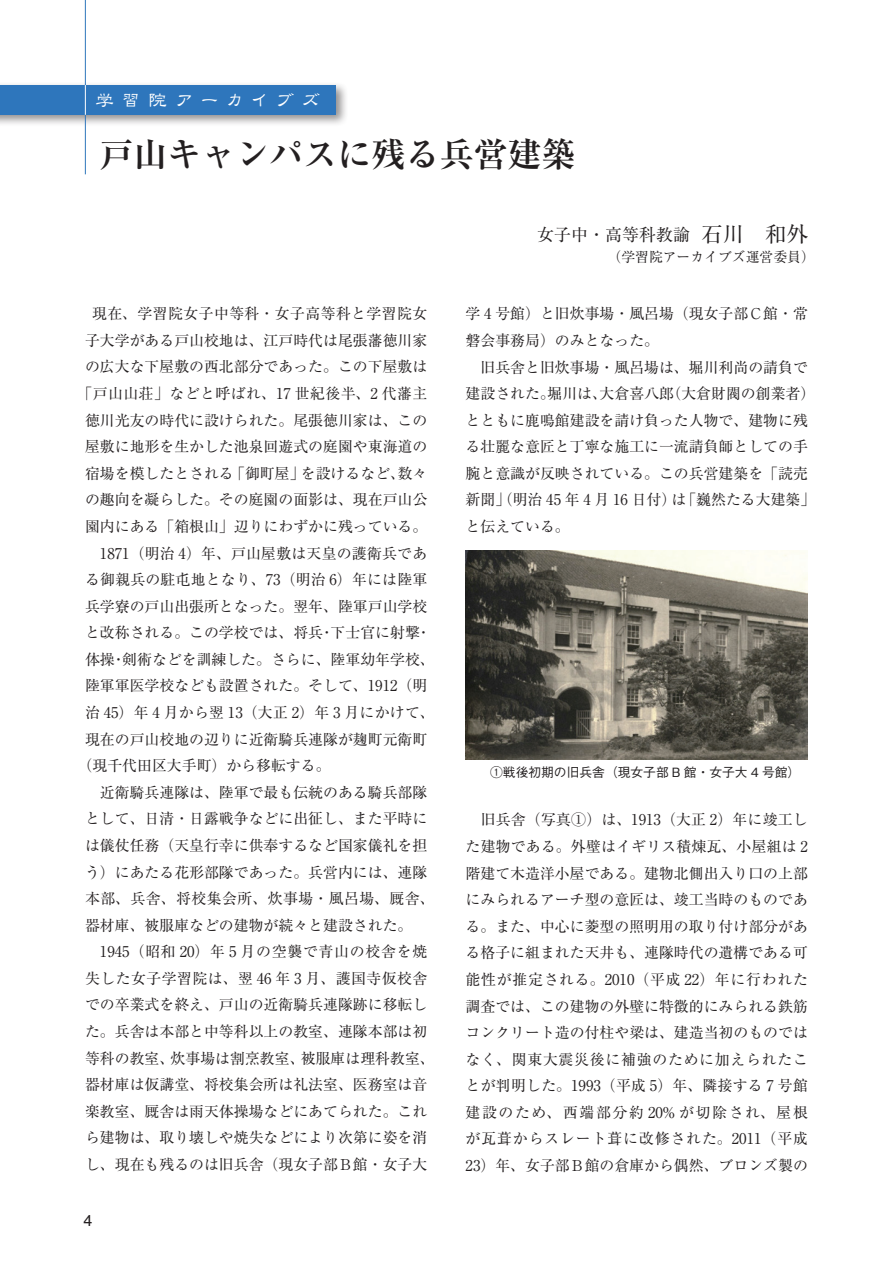
<style>
.page{position:relative;width:893px;height:1263px;background:#fff}
.page>*{position:absolute;margin:0;border:0;box-sizing:border-box;transform-origin:0 0}
.t1{font:700 34.05px "Ryumin Pro";color:#231f20}
.t2{font:19.2px "DF Lei Sho SB MP RKSJ H";letter-spacing:.345em;color:#fff}
.t3{font:16.95px "Ryumin Pro";color:#231f20}
.t4{font:15.9px "Helvetica";color:#231f20}
.t5{font:14.85px/26.5px "Ryumin Pro";color:#231f20}
.t6{font:14.85px "Ryumin Pro";letter-spacing:.03em;color:#231f20}
.t7{font:14.85px "Ryumin Pro";letter-spacing:.02em;color:#231f20}
.t8{font:14.85px "Ryumin Pro";letter-spacing:.05em;color:#231f20}
.t9{font:13.8px "Ryumin Pro";color:#231f20}
.t10{font:500 12.75px "Gothic BBB Pro";color:#231f20}
.s1{font-size:21.3px}
</style>
<div class="page">
<div style="left:0;top:81px;width:348px;height:46px;background:#231f20;opacity:.5"></div>
<div style="left:0;top:85px;width:336px;height:30px;background:#2e76bc"></div>
<hr style="left:85px;top:0;width:1px;height:174px;background:#2e76bc">
<hr style="left:85px;top:85px;width:1px;height:30px;background:#fff">
<img style="left:466px;top:551px;width:342px;height:208px">
<p class="t2" style="left:95px;top:90px;width:226px">学習院アーカイブズ</p>
<h1 class="t1" style="left:99px;top:127px;width:478px">戸山キャンパスに残る兵営建築</h1>
<p class="t6" style="left:92px;top:302px;width:337px">現在、学習院女子中等科・女子高等科と学習院女</p>
<p class="t5" style="left:85px;top:326px;width:344px">子大学がある戸山校地は、江戸時代は尾張藩徳川家</p>
<p class="t5" style="left:85px;top:353px;width:344px">の広大な下屋敷の西北部分であった。この下屋敷は</p>
<p class="t6" style="left:78px;top:382px;width:351px">「戸山山荘」などと呼ばれ、17 世紀後半、2 代藩主</p>
<p class="t5" style="left:85px;top:406px;width:344px">徳川光友の時代に設けられた。尾張徳川家は、この</p>
<p class="t5" style="left:85px;top:432px;width:344px">屋敷に地形を生かした池泉回遊式の庭園や東海道の</p>
<p class="t5" style="left:85px;top:459px;width:344px">宿場を模したとされる「御町屋」を設けるなど、数々</p>
<p class="t5" style="left:85px;top:485px;width:344px">の趣向を凝らした。その庭園の面影は、現在戸山公</p>
<p class="t5" style="left:85px;top:512px;width:344px">園内にある「箱根山」辺りにわずかに残っている。</p>
<p class="t5" style="left:85px;top:539px;width:344px">　1871（明治 4）年、戸山屋敷は天皇の護衛兵であ</p>
<p class="t5" style="left:85px;top:565px;width:344px">る御親兵の駐屯地となり、73（明治 6）年には陸軍</p>
<p class="t5" style="left:85px;top:592px;width:344px">兵学寮の戸山出張所となった。翌年、陸軍戸山学校</p>
<p class="t5" style="left:85px;top:618px;width:348px">と改称される。この学校では、将兵・下士官に射撃・</p>
<p class="t5" style="left:85px;top:645px;width:351px">体操・剣術などを訓練した。さらに、陸軍幼年学校、</p>
<p class="t5" style="left:85px;top:672px;width:344px">陸軍軍医学校なども設置された。そして、1912（明</p>
<p class="t7" style="left:85px;top:701px;width:351px">治 45）年 4 月から翌 13（大正 2）年 3 月にかけて、</p>
<p class="t5" style="left:85px;top:725px;width:344px">現在の戸山校地の辺りに近衛騎兵連隊が麹町元衛町</p>
<p class="t5" style="left:78px;top:751px;width:254px">（現千代田区大手町）から移転する。</p>
<p class="t5" style="left:85px;top:778px;width:344px">　近衛騎兵連隊は、陸軍で最も伝統のある騎兵部隊</p>
<p class="t5" style="left:85px;top:804px;width:344px">として、日清・日露戦争などに出征し、また平時に</p>
<p class="t5" style="left:85px;top:831px;width:344px">は儀仗任務（天皇行幸に供奉するなど国家儀礼を担</p>
<p class="t5" style="left:85px;top:858px;width:344px">う）にあたる花形部隊であった。兵営内には、連隊</p>
<p class="t6" style="left:85px;top:887px;width:351px">本部、兵舎、将校集会所、炊事場・風呂場、厩舎、</p>
<p class="t5" style="left:85px;top:911px;width:329px">器材庫、被服庫などの建物が続々と建設された。</p>
<p class="t8" style="left:85px;top:940px;width:344px">　1945（昭和 20）年 5 月の空襲で青山の校舎を焼</p>
<p class="t6" style="left:85px;top:966px;width:344px">失した女子学習院は、翌 46 年 3 月、護国寺仮校舎</p>
<p class="t5" style="left:85px;top:990px;width:344px">での卒業式を終え、戸山の近衛騎兵連隊跡に移転し</p>
<p class="t5" style="left:85px;top:1017px;width:344px">た。兵舎は本部と中等科以上の教室、連隊本部は初</p>
<p class="t5" style="left:85px;top:1044px;width:351px">等科の教室、炊事場は割烹教室、被服庫は理科教室、</p>
<p class="t5" style="left:85px;top:1070px;width:344px">器材庫は仮講堂、将校集会所は礼法室、医務室は音</p>
<p class="t5" style="left:85px;top:1097px;width:344px">楽教室、厩舎は雨天体操場などにあてられた。これ</p>
<p class="t5" style="left:85px;top:1123px;width:344px">ら建物は、取り壊しや焼失などにより次第に姿を消</p>
<p class="t5" style="left:85px;top:1150px;width:344px">し、現在も残るのは旧兵舎（現女子部Ｂ館・女子大</p>
<p class="t4" style="left:84px;top:1208px;width:10px">4</p>
<p class="t3" style="left:537px;top:221px;width:272px">女子中・高等科教諭 <span class="s1">石川　和外</span></p>
<p class="t9" style="left:608px;top:246px;width:216px">（学習院アーカイブズ運営委員）　</p>
<p class="t5" style="left:466px;top:300px;width:351px">学 4 号館）と旧炊事場・風呂場（現女子部Ｃ館・常磐会事務局）のみとなった。<br>　旧兵舎と旧炊事場・風呂場は、堀川利尚の請負で建設された。堀川は、大倉喜八郎（大倉財閥の創業者）とともに鹿鳴館建設を請け負った人物で、建物に残る壮麗な意匠と丁寧な施工に一流請負師としての手腕と意識が反映されている。この兵営建築を「読売新聞」（明治 45 年 4 月 16 日付）は「巍然たる大建築」と伝えている。</p>
<p class="t10" style="left:490px;top:762px;width:312px">①戦後初期の旧兵舎（現女子部 B 館・女子大 4 号館）</p>
<p class="t5" style="left:466px;top:806px;width:344px;text-align:justify">　旧兵舎（写真①）は、1913（大正 2）年に竣工した建物である。外壁はイギリス積煉瓦、小屋組は 2階建て木造洋小屋である。建物北側出入り口の上部にみられるアーチ型の意匠は、竣工当時のものである。また、中心に菱型の照明用の取り付け部分がある格子に組まれた天井も、連隊時代の遺構である可能性が推定される。2010（平成 22）年に行われた調査では、この建物の外壁に特徴的にみられる鉄筋コンクリート造の付柱や梁は、建造当初のものではなく、関東大震災後に補強のために加えられたことが判明した。1993（平成 5）年、隣接する 7 号館建設のため、西端部分約 20% が切除され、屋根が瓦葺からスレート葺に改修された。2011（平成23）年、女子部Ｂ館の倉庫から偶然、ブロンズ製の</p>
</div>
